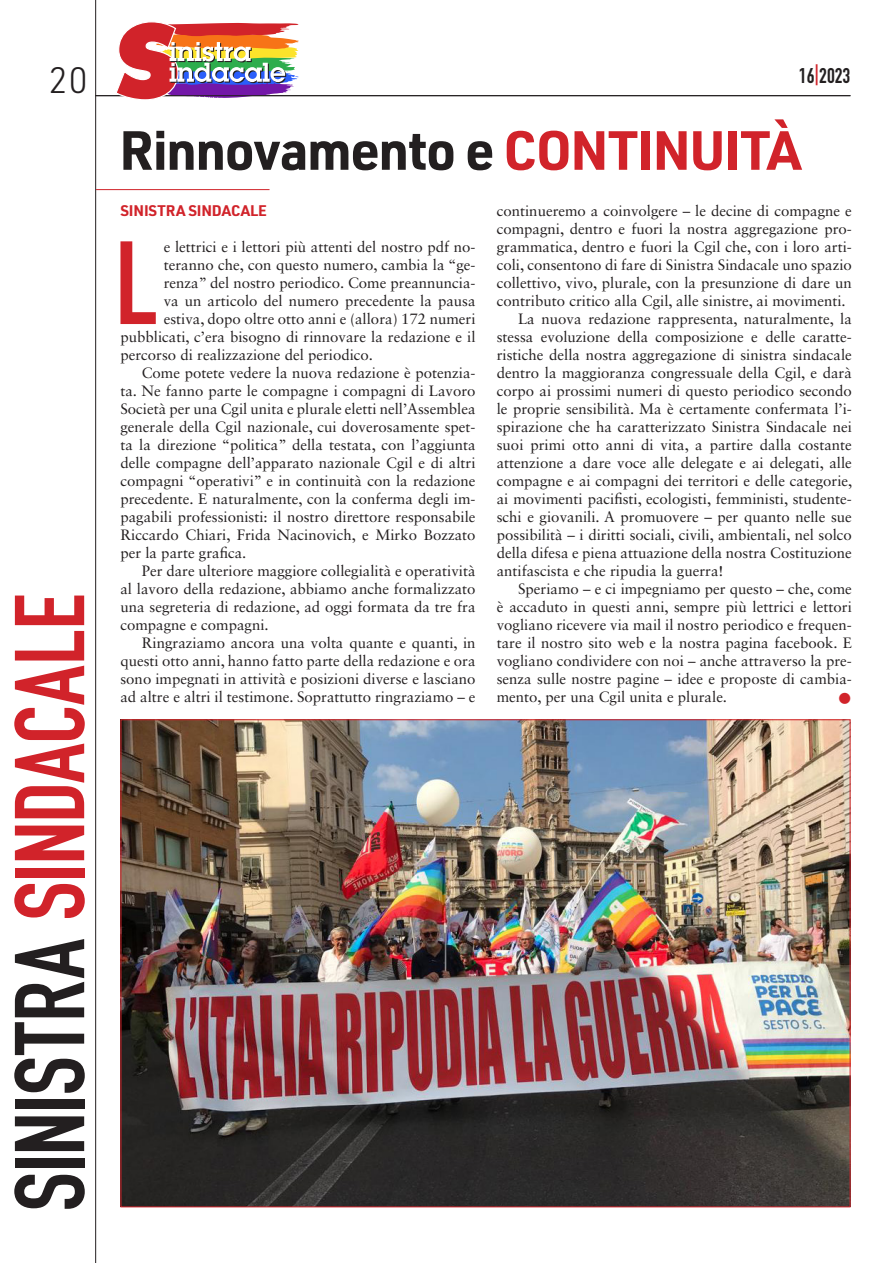
<style>
.page{position:relative;width:893px;height:1263px;background:#fff}
.page>*{position:absolute;margin:0;border:0;box-sizing:border-box;transform-origin:0 0}
.t1{font:116.1px "DIN Engschrift Std";color:#d1232a}
.t2{font:97.35px "DIN Engschrift Std";letter-spacing:-.015em;color:#d1232a}
.t3{font:700 54px "URWDIN";letter-spacing:-.03em;color:#231f20}
.t4{font:300 36px "URWDIN";color:#231f20}
.t5{font:21px "DIN Engschrift Std";color:#231f20}
.t6{font:15px/18px "Sabon LT Std";color:#231f20;text-align:justify}
.Autore{font:700 15px "URWDIN";letter-spacing:-.01em;color:#d1232a}
.t7{font:12px "Zapf Dingbats IT Cby BT";color:#d1232a}
.s1{color:#231f20}
.s2{color:#d1232a}
</style>
<div class="page">
<hr style="left:95px;top:95px;width:755px;height:1px;background:#231f20">
<hr style="left:95px;top:0;width:1px;height:1263px;background:#231f20">
<svg style="left:115px;top:22px;width:184px;height:78px"></svg>
<hr style="left:96px;top:189px;width:174px;height:1px;background:#d1232a">
<img style="left:123px;top:721px;width:725px;height:484px">
<h3 class="t4" style="left:49px;top:57px;width:40px">20</h3>
<p class="t2" style="left:-7px;top:1211px;width:619px;rotate:-90deg"><span class="s1">SINISTRA</span> SINDACALE</p>
<h3 class="t5" style="left:799px;top:63px;width:53px">16<span class="s2">|</span>2023</h3>
<p class="t3" style="left:119px;top:113px;width:683px">Rinnovamento e <span class="s2">CONTINUITÀ</span></p>
<p class="Autore" style="left:120px;top:200px;width:148px">SINISTRA SINDACALE</p>
<p class="t1" style="left:115px;top:215px;width:44px">L</p>
<p class="t6" style="left:164px;top:238px;width:313px">e lettrici e i lettori più attenti del nostro pdf no-</p>
<p class="t6" style="left:164px;top:256px;width:313px">teranno che, con questo numero, cambia la “ge-</p>
<p class="t6" style="left:164px;top:274px;width:313px">renza” del nostro periodico. Come preannuncia-</p>
<p class="t6" style="left:164px;top:292px;width:313px">va un articolo del numero precedente la pausa</p>
<p class="t6" style="left:164px;top:310px;width:313px">estiva, dopo oltre otto anni e (allora) 172 numeri</p>
<p class="t6" style="left:120px;top:328px;width:357px">pubblicati, c’era bisogno di rinnovare la redazione e il</p>
<p class="t6" style="left:120px;top:346px;width:254px">percorso di realizzazione del periodico.</p>
<p class="t6" style="left:120px;top:364px;width:357px;text-indent:21px">Come potete vedere la nuova redazione è potenzia&shy;ta. Ne fanno parte le compagne i compagni di Lavoro Società per una Cgil unita e plurale eletti nell’Assemblea generale della Cgil nazionale, cui doverosamente spet&shy;ta la direzione “politica” della testata, con l’aggiunta delle compagne dell’apparato nazionale Cgil e di altri compagni “operativi” e in continuità con la redazione precedente. E naturalmente, con la conferma degli im&shy;pagabili professionisti: il nostro direttore responsabile Riccardo Chiari, Frida Nacinovich, e Mirko Bozzato per la parte grafica.</p>
<p class="t6" style="left:120px;top:562px;width:357px;text-indent:21px">Per dare ulteriore maggiore collegialità e operatività al lavoro della redazione, abbiamo anche formalizzato una segreteria di redazione, ad oggi formata da tre fra compagne e compagni.</p>
<p class="t6" style="left:120px;top:634px;width:357px;text-indent:21px">Ringraziamo ancora una volta quante e quanti, in questi otto anni, hanno fatto parte della redazione e ora sono impegnati in attività e posizioni diverse e lasciano ad altre e altri il testimone. Soprattutto ringraziamo – e</p>
<p class="t6" style="left:497px;top:202px;width:357px">continueremo a coinvolgere – le decine di compagne e compagni, dentro e fuori la nostra aggregazione pro&shy;grammatica, dentro e fuori la Cgil che, con i loro arti&shy;coli, consentono di fare di Sinistra Sindacale uno spazio collettivo, vivo, plurale, con la presunzione di dare un contributo critico alla Cgil, alle sinistre, ai movimenti.</p>
<p class="t6" style="left:497px;top:310px;width:357px;text-indent:21px">La nuova redazione rappresenta, naturalmente, la stessa evoluzione della composizione e delle caratte&shy;ristiche della nostra aggregazione di sinistra sindacale dentro la maggioranza congressuale della Cgil, e darà corpo ai prossimi numeri di questo periodico secondo le proprie sensibilità. Ma è certamente confermata l’i&shy;spirazione che ha caratterizzato Sinistra Sindacale nei suoi primi otto anni di vita, a partire dalla costante attenzione a dare voce alle delegate e ai delegati, alle compagne e ai compagni dei territori e delle categorie, ai movimenti pacifisti, ecologisti, femministi, studente&shy;schi e giovanili. A promuovere – per quanto nelle sue possibilità – i diritti sociali, civili, ambientali, nel solco della difesa e piena attuazione della nostra Costituzione antifascista e che ripudia la guerra!</p>
<p class="t6" style="left:497px;top:580px;width:357px;text-indent:21px">Speriamo – e ci impegniamo per questo – che, come è accaduto in questi anni, sempre più lettrici e lettori vogliano ricevere via mail il nostro periodico e frequen&shy;tare il nostro sito web e la nostra pagina facebook. E vogliano condividere con noi – anche attraverso la pre&shy;senza sulle nostre pagine – idee e proposte di cambia&shy;mento, per una Cgil unita e plurale.</p>
<p class="t7" style="left:839px;top:692px;width:13px">●</p>
</div>
